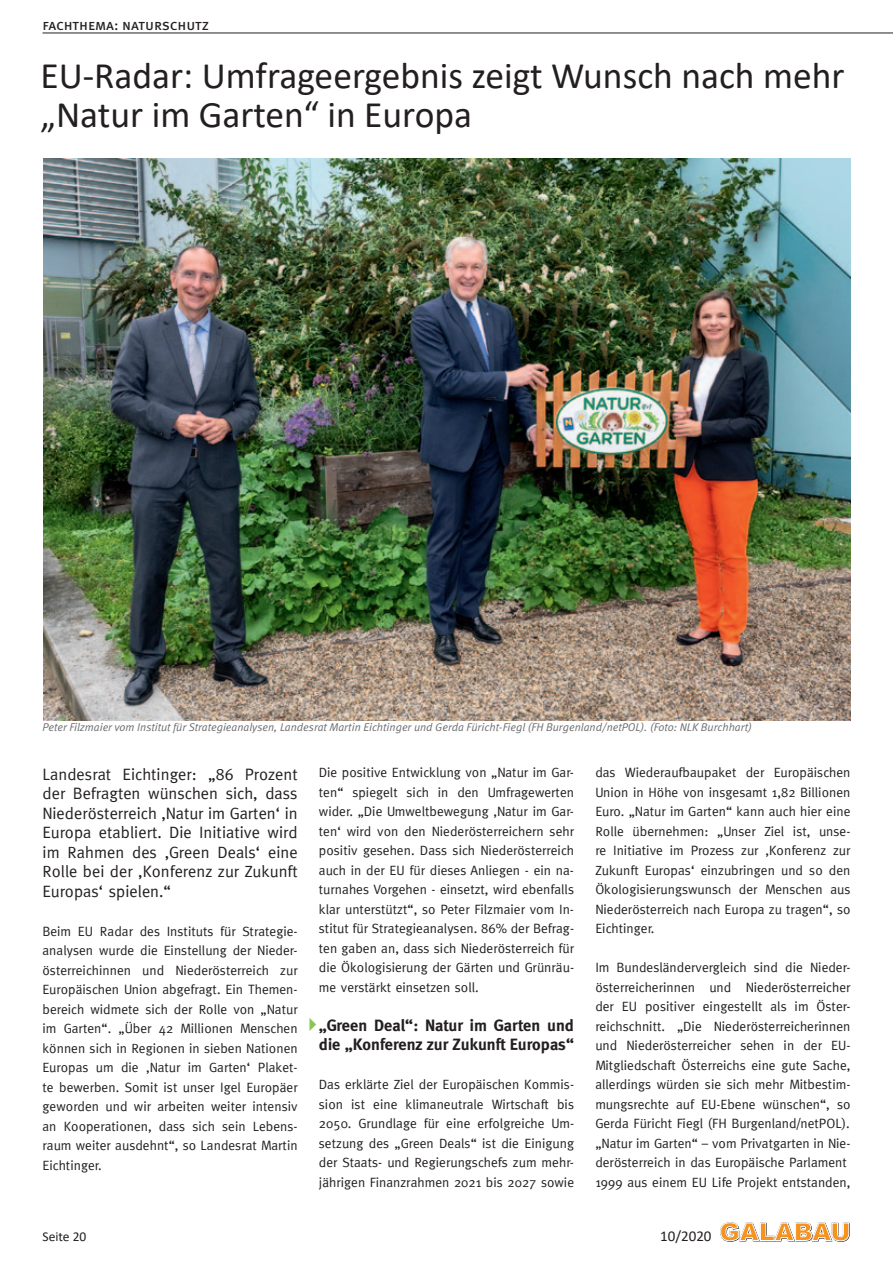
<style>
.page{position:relative;width:893px;height:1263px;background:#fff}
.page>*{position:absolute;margin:0;border:0;box-sizing:border-box;transform-origin:0 0}
.t1{font:37.5px/39px "Calibri";color:#231f20}
.t2{font:16.5px/19.5px "Meta";letter-spacing:.005em;color:#231f20;text-align:justify}
.t3{font:700 16.5px/19.5px "Meta";letter-spacing:.005em;color:#231f20}
.t4{font:15px "Meta Book Caps";letter-spacing:-.01em;color:#231f20}
.t5{font:15px "Calibri";color:#231f20}
.t6{font:13.5px/19.5px "Meta";letter-spacing:.005em;color:#231f20;text-align:justify}
.t7{font:13.5px "Calibri";color:#231f20}
.t8{font:italic 11.25px "Meta Normal";letter-spacing:.005em;color:#6c6d70}
</style>
<div class="page">
<hr style="left:43px;top:32px;width:850px;height:2px;background:#6c6d70">
<svg style="left:720px;top:1222px;width:130px;height:19px"></svg>
<img style="left:43px;top:158px;width:807px;height:562px">
<p class="t4" style="left:43px;top:16px;width:168px">fachthema: naturschutz</p>
<h1 class="t1" style="left:40px;top:55px;width:805px">EU-Radar: Umfrageergebnis zeigt Wunsch nach mehr „Natur im Garten“ in Europa</h1>
<p class="t8" style="left:43px;top:720px;width:711px">Peter Filzmaier vom Institut für Strategieanalysen, Landesrat Martin Eichtinger und Gerda Füricht-Fiegl (FH Burgenland/netPOL). (Foto: NLK Burchhart)</p>
<p class="t2" style="left:43px;top:764px;width:257px">Landesrat Eichtinger: „86 Prozent der Befragten wünschen sich, dass Niederösterreich ‚Natur im Garten‘ in Europa etabliert. Die Initiative wird im Rahmen des ‚Green Deals‘ eine Rolle bei der ‚Konferenz zur Zukunft Europas‘ spielen.“</p>
<p class="t6" style="left:43px;top:921px;width:257px">Beim EU Radar des Instituts für Strategie&shy;analysen wurde die Einstellung der Nieder&shy;österreichinnen und Niederösterreich zur Europäischen Union abgefragt. Ein Themen&shy;bereich widmete sich der Rolle von „Natur im Garten“. „Über 42 Millionen Menschen können sich in Regionen in sieben Nationen Europas um die ,Natur im Garten‘ Plaket&shy;te bewerben. Somit ist unser Igel Europäer geworden und wir arbeiten weiter intensiv an Kooperationen, dass sich sein Lebens&shy;raum weiter ausdehnt“, so Landesrat Martin Eichtinger.</p>
<p class="t6" style="left:319px;top:763px;width:257px">Die positive Entwicklung von „Natur im Gar&shy;ten“ spiegelt sich in den Umfragewerten wider. „Die Umweltbewegung ,Natur im Gar&shy;ten‘ wird von den Niederösterreichern sehr positiv gesehen. Dass sich Niederösterreich auch in der EU für dieses Anliegen - ein na&shy;turnahes Vorgehen - einsetzt, wird ebenfalls klar unterstützt“, so Peter Filzmaier vom In&shy;stitut für Strategieanalysen. 86% der Befrag&shy;ten gaben an, dass sich Niederösterreich für die Ökologisierung der Gärten und Grünräu&shy;me verstärkt einsetzen soll.</p>
<p class="t3" style="left:319px;top:1015px;width:257px">„Green Deal“: Natur im Garten und die „Konferenz zur Zukunft Europas“</p>
<p class="t6" style="left:319px;top:1075px;width:257px">Das erklärte Ziel der Europäischen Kommis&shy;sion ist eine klimaneutrale Wirtschaft bis 2050. Grundlage für eine erfolgreiche Um&shy;setzung des „Green Deals“ ist die Einigung der Staats- und Regierungschefs zum mehr&shy;jährigen Finanzrahmen 2021 bis 2027 sowie</p>
<p class="t6" style="left:595px;top:763px;width:257px">das Wiederaufbaupaket der Europäischen Union in Höhe von insgesamt 1,82 Billionen Euro. „Natur im Garten“ kann auch hier eine Rolle übernehmen: „Unser Ziel ist, unse&shy;re Initiative im Prozess zur ‚Konferenz zur Zukunft Europas‘ einzubringen und so den Ökologisierungswunsch der Menschen aus Niederösterreich nach Europa zu tragen“, so Eichtinger.</p>
<p class="t6" style="left:595px;top:958px;width:257px;text-align:left">Im Bundesländervergleich sind die Nieder&shy;österreicherinnen und Niederösterreicher der EU positiver eingestellt als im Öster&shy;reichschnitt. „Die Niederösterreicherinnen und Niederösterreicher sehen in der EU-Mitgliedschaft Österreichs eine gute Sache, allerdings würden sie sich mehr Mitbestim&shy;mungsrechte auf EU-Ebene wünschen“, so Gerda Füricht Fiegl (FH Burgenland/netPOL). „Natur im Garten“ – vom Privatgarten in Nie&shy;derösterreich in das Europäische Parlament 1999 aus einem EU Life Projekt entstanden,</p>
<p class="t7" style="left:43px;top:1227px;width:45px">Seite 20</p>
<p class="t5" style="left:660px;top:1226px;width:53px">10/2020</p>
</div>
